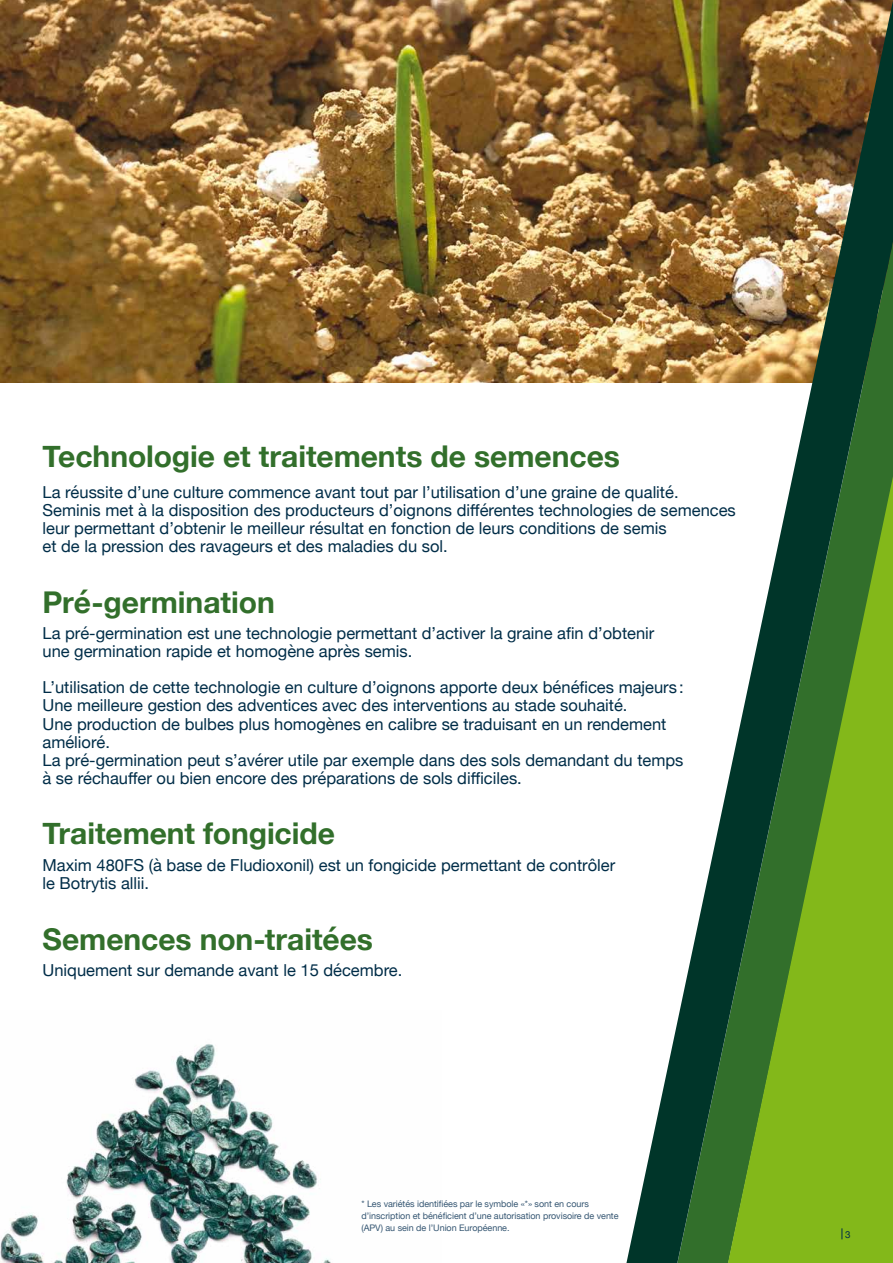
<style>
.page{position:relative;width:893px;height:1263px;background:#fff}
.page>*{position:absolute;margin:0;border:0;box-sizing:border-box;transform-origin:0 0}
.t1{font:700 30px "Helvetica Neue";color:#326f2b}
.t2{font:16.5px/18px "Helvetica Neue";color:#002d48}
.t3{font:9.75px "Helvetica Neue";color:#002d48}
.t4{font:9px/12px "Helvetica Neue";letter-spacing:-.005em;color:#365773}
</style>
<div class="page">
<img style="left:0;top:1044px;width:331px;height:219px">
<img style="left:0;top:0;width:622px;height:383px">
<svg style="left:622px;top:0;width:100px;height:1263px"></svg>
<svg style="left:722px;top:0;width:171px;height:1263px;background:#6b883f"></svg>
<h1 class="t1" style="left:43px;top:433px;width:579px">Technologie et traitements de semences</h1>
<p class="t2" style="left:43px;top:484px;width:695px">La réussite d’une culture commence avant tout par l’utilisation d’une graine de qualité.<br>Seminis met à la disposition des producteurs d’oignons différentes technologies de semences leur permettant d’obtenir le meilleur résultat en fonction de leurs conditions de semis<br>et de la pression des ravageurs et des maladies du sol.</p>
<h1 class="t1" style="left:43px;top:579px;width:234px">Pré-germination</h1>
<p class="t2" style="left:43px;top:625px;width:613px">La pré-germination est une technologie permettant d’activer la graine afin d’obtenir une germination rapide et homogène après semis.</p>
<p class="t2" style="left:43px;top:679px;width:643px">L’utilisation de cette technologie en culture d’oignons apporte deux bénéfices majeurs:<br>Une meilleure gestion des adventices avec des interventions au stade souhaité.<br>Une production de bulbes plus homogènes en calibre se traduisant en un rendement amélioré.<br>La pré-germination peut s’avérer utile par exemple dans des sols demandant du temps à se réchauffer ou bien encore des préparations de sols difficiles.</p>
<h1 class="t1" style="left:43px;top:810px;width:294px">Traitement fongicide</h1>
<p class="t2" style="left:43px;top:857px;width:574px">Maxim 480FS (à base de Fludioxonil) est un fongicide permettant de contrôler le Botrytis allii.</p>
<h1 class="t1" style="left:43px;top:916px;width:332px">Semences non-traitées</h1>
<p class="t2" style="left:43px;top:962px;width:361px">Uniquement sur demande avant le 15 décembre.</p>
<p class="t4" style="left:361px;top:1198px;width:259px">* Les variétés identifiées par le symbole «*» sont en cours d’inscription et bénéficient d’une autorisation provisoire de vente (APV) au sein de l’Union Européenne.</p>
<p class="t3" style="left:845px;top:1227px;width:7px">3</p>
</div>
